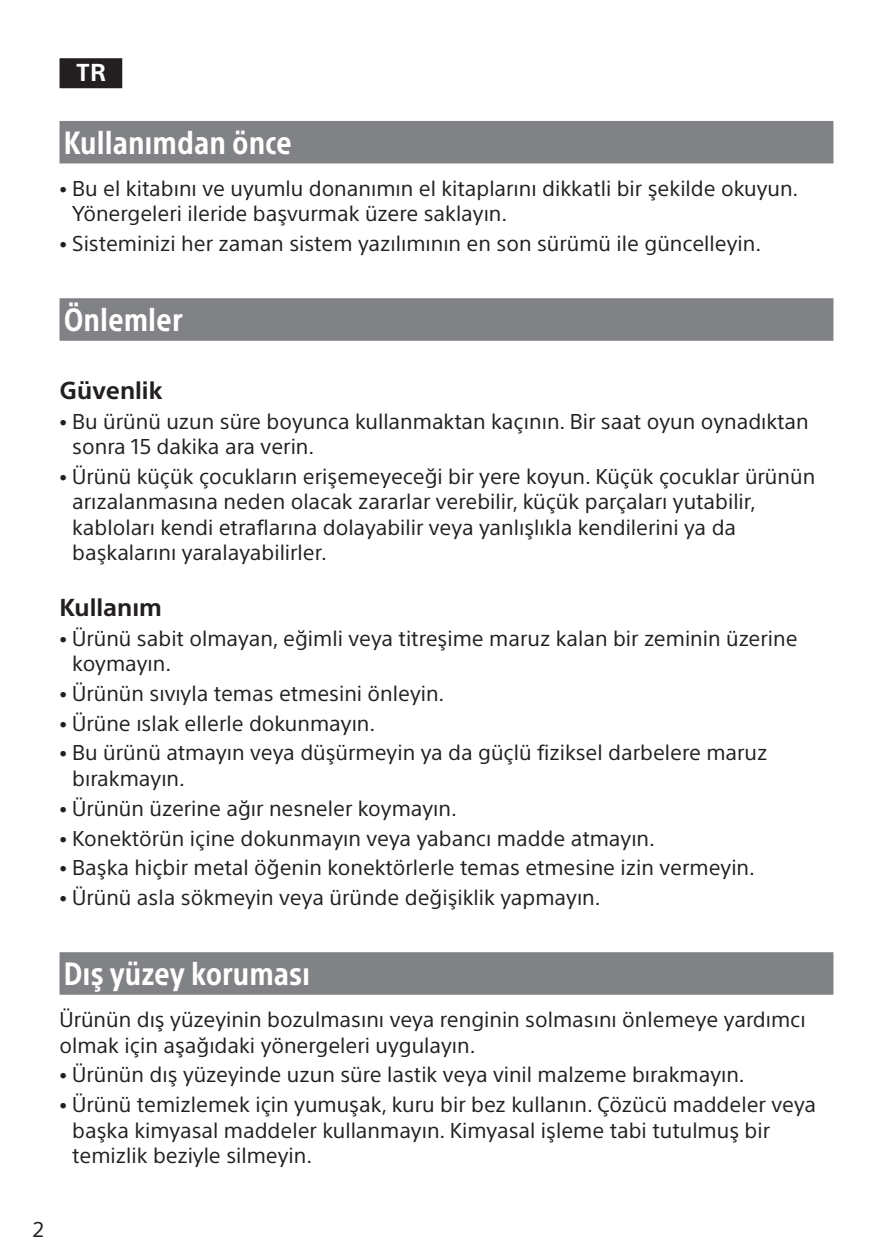
<style>
.page{position:relative;width:893px;height:1259px;background:#fff}
.page>*{position:absolute;margin:0;border:0;box-sizing:border-box;transform-origin:0 0}
.t1{font:700 condensed 31.5px "SST";color:#fff}
.t2{font:700 24px "SST";color:#231f20}
.t3{font:700 24px "SST";color:#fff}
.t4{font:21px/25.5px "SST";color:#231f20}
.s1{font-family:"Sony Font Unicode";font-size:13.5px}
</style>
<div class="page">
<div style="left:60px;top:58px;width:62px;height:30px;background:#231f20"></div>
<div style="left:60px;top:121px;width:773px;height:42px;background:#808285"></div>
<div style="left:60px;top:298px;width:773px;height:43px;background:#808285"></div>
<div style="left:60px;top:952px;width:773px;height:42px;background:#808285"></div>
<p class="t3" style="left:77px;top:58px;width:31px">TR</p>
<h1 class="t1" style="left:64px;top:124px;width:230px">Kullanımdan önce</h1>
<p class="t4" style="left:72px;top:175px;width:728px;text-indent:-13px"><span class="s1">ˎ</span> Bu el kitabını ve uyumlu donanımın el kitaplarını dikkatli bir şekilde okuyun.<br>Yönergeleri ileride başvurmak üzere saklayın.</p>
<p class="t4" style="left:60px;top:231px;width:703px"><span class="s1">ˎ</span> Sisteminizi her zaman sistem yazılımının en son sürümü ile güncelleyin.</p>
<h1 class="t1" style="left:64px;top:301px;width:120px">Önlemler</h1>
<p class="t2" style="left:60px;top:376px;width:104px">Güvenlik</p>
<p class="t4" style="left:72px;top:408px;width:738px;text-indent:-13px"><span class="s1">ˎ</span> Bu ürünü uzun süre boyunca kullanmaktan kaçının. Bir saat oyun oynadıktan sonra 15 dakika ara verin.</p>
<p class="t4" style="left:72px;top:463px;width:744px;text-indent:-13px"><span class="s1">ˎ</span> Ürünü küçük çocukların erişemeyeceği bir yere koyun. Küçük çocuklar ürünün arızalanmasına neden olacak zararlar verebilir, küçük parçaları yutabilir, kabloları kendi etraflarına dolayabilir veya yanlışlıkla kendilerini ya da başkalarını yaralayabilirler.</p>
<p class="t2" style="left:60px;top:593px;width:104px">Kullanım</p>
<p class="t4" style="left:72px;top:625px;width:727px;text-indent:-13px"><span class="s1">ˎ</span> Ürünü sabit olmayan, eğimli veya titreşime maruz kalan bir zeminin üzerine koymayın.</p>
<p class="t4" style="left:60px;top:678px;width:709px;line-height:29.7px"><span class="s1">ˎ</span> Ürünün sıvıyla temas etmesini önleyin.<br><span class="s1">ˎ</span> Ürüne ıslak ellerle dokunmayın.<br><span class="s1">ˎ</span> Bu ürünü atmayın veya düşürmeyin ya da güçlü fiziksel darbelere maruz</p>
<p class="t4" style="left:60px;top:763px;width:697px;line-height:29.7px;text-indent:13px">bırakmayın.<br><span class="s1">ˎ</span> Ürünün üzerine ağır nesneler koymayın.<br><span class="s1">ˎ</span> Konektörün içine dokunmayın veya yabancı madde atmayın.<br><span class="s1">ˎ</span> Başka hiçbir metal öğenin konektörlerle temas etmesine izin vermeyin. <span class="s1">ˎ</span> Ürünü asla sökmeyin veya üründe değişiklik yapmayın.</p>
<h1 class="t1" style="left:64px;top:955px;width:248px">Dış yüzey koruması</h1>
<p class="t4" style="left:60px;top:1006px;width:748px">Ürünün dış yüzeyinin bozulmasını veya renginin solmasını önlemeye yardımcı olmak için aşağıdaki yönergeleri uygulayın.</p>
<p class="t4" style="left:60px;top:1059px;width:758px;line-height:29.7px"><span class="s1">ˎ</span> Ürünün dış yüzeyinde uzun süre lastik veya vinil malzeme bırakmayın.<br><span class="s1">ˎ</span> Ürünü temizlemek için yumuşak, kuru bir bez kullanın. Çözücü maddeler veya</p>
<p class="t4" style="left:72px;top:1117px;width:699px">başka kimyasal maddeler kullanmayın. Kimyasal işleme tabi tutulmuş bir temizlik beziyle silmeyin.</p>
<p class="t4" style="left:33px;top:1216px;width:13px">2</p>
</div>
